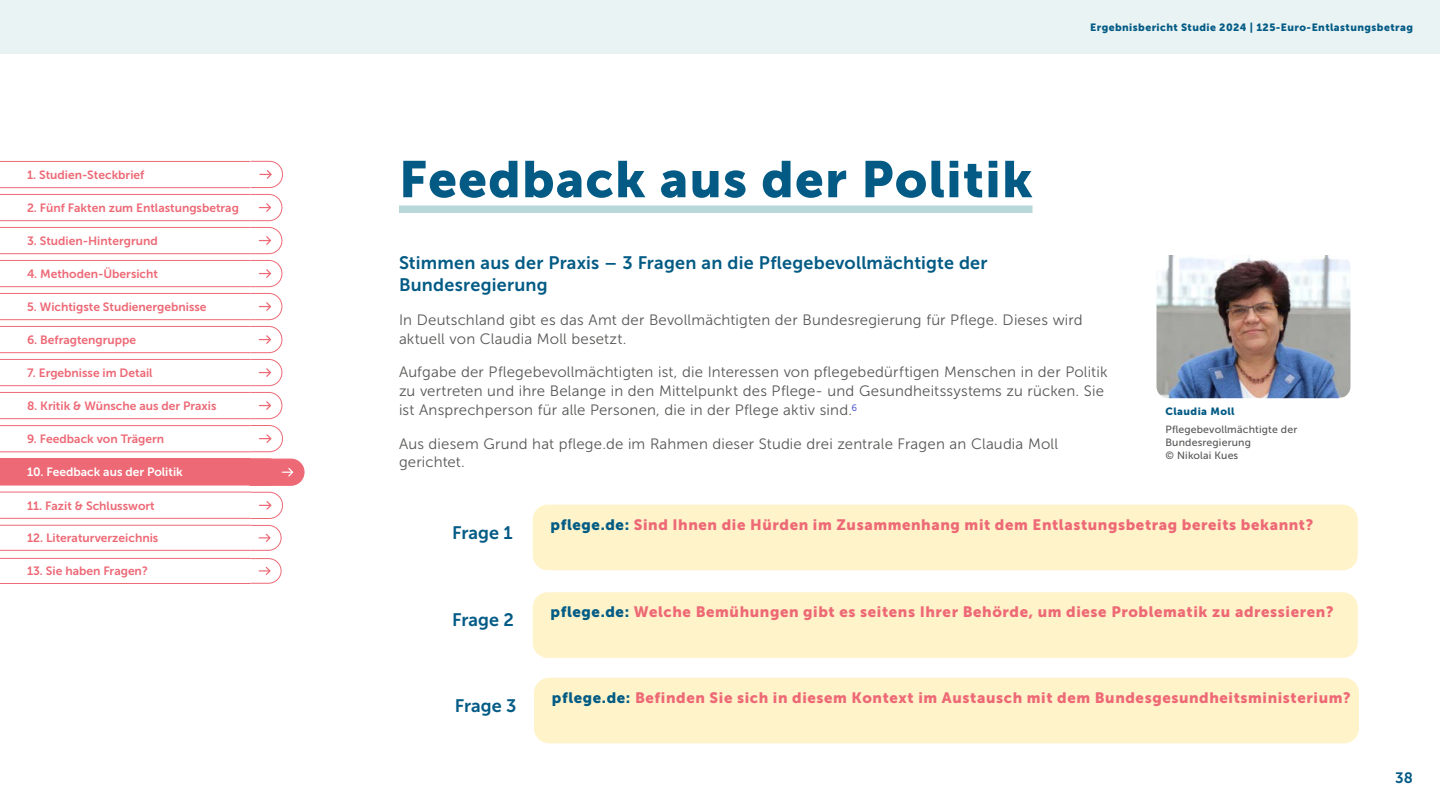
<style>
.page{position:relative;width:1440px;height:810px;background:#fff}
.page>*{position:absolute;margin:0;border:0;box-sizing:border-box;transform-origin:0 0}
.t1{font:51px "Museo Sans 900";letter-spacing:.025em;color:#035b85}
.t2{font:18px/22.5px "Museo Sans 700";letter-spacing:.01em;color:#035b85}
.t3{font:15px/18.8px "Museo Sans 300";letter-spacing:.01em;color:#575756}
.t4{font:15px "Museo Sans 900";letter-spacing:.04em;color:#ed6975}
.t5{font:15px "Museo Sans 700";color:#035b85}
.t6{font:12px "Museo Sans 700";color:#ed6976}
.t7{font:12px "Museo Sans 700";color:#fff}
.t8{font:12px "Museo Sans 700";color:#ed6975}
.t9{font:10.5px "Museo Sans 900";letter-spacing:.04em;color:#035b85}
.t10{font:10.5px/12.8px "Museo Sans 500";letter-spacing:.015em;color:#575756}
.s1{color:#4f5cd6}
.s2{color:#005c85}
</style>
<div class="page">
<div style="left:0;top:0;width:1440px;height:54px;background:#e9f3f3"></div>
<div style="left:399px;top:206px;width:634px;height:7px;background:#b7d7d8"></div>
<div style="left:533px;top:505px;width:825px;height:65px;background:#fff3ca;border-radius:15px"></div>
<div style="left:533px;top:592px;width:825px;height:66px;background:#fff3ca;border-radius:15px"></div>
<div style="left:534px;top:678px;width:825px;height:65px;background:#fff3ca;border-radius:15px"></div>
<img style="left:1156px;top:255px;width:194px;height:143px">
<svg style="left:0;top:187px;width:250px;height:199px"></svg>
<div style="left:0;top:459px;width:250px;height:26px;background:#ed6975"></div>
<hr style="left:0;top:161px;width:250px;height:1px;background:#ed6976">
<hr style="left:0;top:188px;width:250px;height:1px;background:#ed6976">
<hr style="left:0;top:194px;width:250px;height:1px;background:#ed6976">
<hr style="left:0;top:220px;width:250px;height:1px;background:#ed6976">
<hr style="left:0;top:227px;width:250px;height:1px;background:#ed6976">
<hr style="left:0;top:254px;width:250px;height:1px;background:#ed6976">
<hr style="left:0;top:260px;width:250px;height:1px;background:#ed6976">
<hr style="left:0;top:286px;width:250px;height:1px;background:#ed6976">
<hr style="left:0;top:293px;width:250px;height:1px;background:#ed6976">
<hr style="left:0;top:320px;width:250px;height:1px;background:#ed6976">
<hr style="left:0;top:326px;width:250px;height:1px;background:#ed6976">
<hr style="left:0;top:352px;width:250px;height:1px;background:#ed6976">
<hr style="left:0;top:359px;width:250px;height:1px;background:#ed6976">
<hr style="left:0;top:386px;width:250px;height:1px;background:#ed6976">
<hr style="left:0;top:392px;width:250px;height:1px;background:#ed6976">
<hr style="left:0;top:418px;width:250px;height:1px;background:#ed6976">
<hr style="left:0;top:425px;width:250px;height:1px;background:#ed6976">
<hr style="left:0;top:452px;width:250px;height:1px;background:#ed6976">
<hr style="left:0;top:485px;width:250px;height:1px;background:#ed6976">
<hr style="left:0;top:492px;width:250px;height:1px;background:#ed6976">
<hr style="left:0;top:518px;width:250px;height:1px;background:#ed6976">
<hr style="left:0;top:525px;width:250px;height:1px;background:#ed6976">
<hr style="left:0;top:550px;width:250px;height:1px;background:#ed6976">
<hr style="left:0;top:558px;width:250px;height:1px;background:#ed6976">
<hr style="left:0;top:583px;width:250px;height:1px;background:#ed6976">
<svg style="left:250px;top:194px;width:32px;height:27px"></svg>
<svg style="left:250px;top:227px;width:32px;height:27px"></svg>
<svg style="left:250px;top:260px;width:32px;height:27px"></svg>
<svg style="left:250px;top:293px;width:32px;height:27px"></svg>
<svg style="left:250px;top:326px;width:32px;height:27px"></svg>
<svg style="left:250px;top:359px;width:32px;height:27px"></svg>
<svg style="left:250px;top:392px;width:32px;height:27px"></svg>
<svg style="left:250px;top:425px;width:33px;height:27px"></svg>
<svg style="left:249px;top:459px;width:55px;height:27px"></svg>
<svg style="left:250px;top:492px;width:33px;height:27px"></svg>
<svg style="left:250px;top:525px;width:31px;height:26px"></svg>
<svg style="left:250px;top:558px;width:31px;height:26px"></svg>
<svg style="left:251px;top:161px;width:32px;height:27px"></svg>
<p class="t8" style="left:27px;top:168px;width:119px">1. Studien-Steckbrief</p>
<p class="t6" style="left:27px;top:201px;width:213px">2. Fünf Fakten zum Entlastungsbetrag</p>
<p class="t6" style="left:27px;top:234px;width:132px">3. Studien-Hintergrund</p>
<p class="t6" style="left:27px;top:267px;width:133px">4. Methoden-Übersicht</p>
<p class="t6" style="left:27px;top:300px;width:181px">5. Wichtigste Studienergebnisse</p>
<p class="t6" style="left:27px;top:333px;width:111px">6. Befragtengruppe</p>
<p class="t6" style="left:27px;top:366px;width:127px">7. Ergebnisse im Detail</p>
<p class="t6" style="left:27px;top:399px;width:191px">8. Kritik &amp; Wünsche aus der Praxis</p>
<p class="t6" style="left:27px;top:432px;width:139px">9. Feedback von Trägern</p>
<p class="t7" style="left:27px;top:466px;width:157px">10. Feedback aus der Politik</p>
<p class="t6" style="left:27px;top:499px;width:129px">11. Fazit &amp; Schlusswort</p>
<p class="t6" style="left:27px;top:531px;width:133px">12. Literaturverzeichnis</p>
<p class="t6" style="left:27px;top:565px;width:122px">13. Sie haben Fragen?</p>
<h1 class="t1" style="left:399px;top:150px;width:635px">Feedback aus der Politik</h1>
<p class="t9" style="left:1090px;top:21px;width:324px">Ergebnisbericht Studie 2024 | 125-Euro-Entlastungsbetrag</p>
<p class="t2" style="left:399px;top:251px;width:590px">Stimmen aus der Praxis – 3 Fragen an die Pflegebevollmächtigte der<br>Bundesregierung</p>
<p class="t3" style="left:399px;top:310px;width:685px">In Deutschland gibt es das Amt der Bevollmächtigten der Bundesregierung für Pflege. Dieses wird aktuell von Claudia Moll besetzt.</p>
<p class="t3" style="left:399px;top:363px;width:710px">Aufgabe der Pflegebevollmächtigten ist, die Interessen von pflegebedürftigen Menschen in der Politik zu vertreten und ihre Belange in den Mittelpunkt des Pflege- und Gesundheitssystems zu rücken. Sie ist Ansprechperson für alle Personen, die in der Pflege aktiv sind.<span class="s1">6</span></p>
<p class="t3" style="left:399px;top:434px;width:661px">Aus diesem Grund hat pflege.de im Rahmen dieser Studie drei zentrale Fragen an Claudia Moll gerichtet.</p>
<p class="t9" style="left:1166px;top:405px;width:71px">Claudia Moll</p>
<p class="t10" style="left:1166px;top:423px;width:133px">Pflegebevollmächtigte der<br>Bundesregierung<br>© Nikolai Kues</p>
<p class="t2" style="left:452px;top:521px;width:62px">Frage 1</p>
<p class="t2" style="left:452px;top:609px;width:63px">Frage 2</p>
<p class="t2" style="left:455px;top:694px;width:63px">Frage 3</p>
<p class="t4" style="left:551px;top:516px;width:764px"><span class="s2">pflege.de:</span> Sind Ihnen die Hürden im Zusammenhang mit dem Entlastungsbetrag bereits bekannt?</p>
<p class="t4" style="left:551px;top:604px;width:784px"><span class="s2">pflege.de:</span> Welche Bemühungen gibt es seitens Ihrer Behörde, um diese Problematik zu adressieren?</p>
<p class="t4" style="left:552px;top:689px;width:800px"><span class="s2">pflege.de:</span> Befinden Sie sich in diesem Kontext im Austausch mit dem Bundesgesundheitsministerium?</p>
<p class="t5" style="left:1395px;top:769px;width:19px">38</p>
</div>
